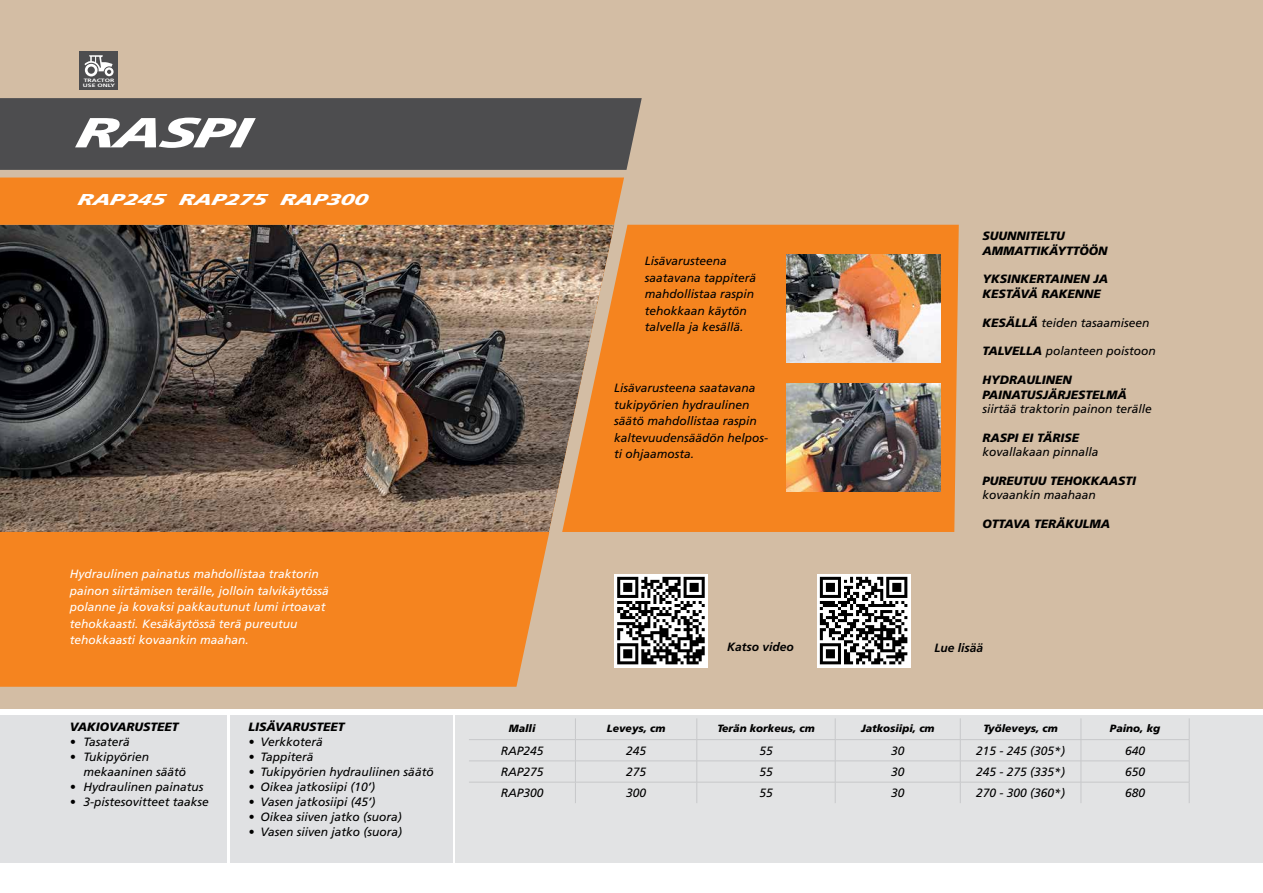
<style>
.page{position:relative;width:1263px;height:893px;background:#fff}
.page>*{position:absolute;margin:0;border:0;box-sizing:border-box;transform-origin:0 0}
.t1{font:italic 900 42px "Frutiger LT Std";color:#fff;scale:1.43 1}
.t2{font:italic 900 15.75px "Frutiger LT Std";color:#fff;scale:1.43 1}
.t3{font:italic 12px/16.5px "Frutiger LT Std";color:#000}
.t4{font:italic 12px/16.5px "Frutiger LT Std";color:#fff}
.t5{font:italic 900 12px/14.4px "Frutiger LT Std";color:#000}
.t6{font:italic 700 12px "Frutiger LT Std";color:#000}
.t7{font:italic 900 10.5px "Frutiger LT Std";color:#000}
.t8{font:700 4.8px/4.9px "Frutiger LT Std";color:#fff;scale:1.43 1}
.s1{font-weight:900}
</style>
<div class="page">
<div style="left:0;top:0;width:1263px;height:708px;background:#d3bda4"></div>
<div style="left:456px;top:715px;width:807px;height:148px;background:#e2e3e4"></div>
<div style="left:0;top:715px;width:226px;height:148px;background:#e0e1e3"></div>
<div style="left:230px;top:715px;width:222px;height:148px;background:#e0e1e3"></div>
<div style="left:0;top:98px;width:642px;height:72px;background:#4d4d4f"></div>
<div style="left:0;top:664px;width:522px;height:23px;background:#f5841f"></div>
<div style="left:79px;top:51px;width:39px;height:39px;background:#4d4d4f"></div>
<svg style="left:84px;top:55px;width:30px;height:21px"></svg>
<hr style="left:469px;top:739px;width:106px;height:1px;background:#c7c8ca">
<hr style="left:575px;top:739px;width:122px;height:1px;background:#c7c8ca">
<hr style="left:697px;top:739px;width:138px;height:1px;background:#c7c8ca">
<hr style="left:835px;top:739px;width:125px;height:1px;background:#c7c8ca">
<hr style="left:960px;top:739px;width:121px;height:1px;background:#c7c8ca">
<hr style="left:1081px;top:739px;width:108px;height:1px;background:#c7c8ca">
<hr style="left:469px;top:761px;width:106px;height:1px;background:#c7c8ca">
<hr style="left:575px;top:761px;width:122px;height:1px;background:#c7c8ca">
<hr style="left:697px;top:761px;width:138px;height:1px;background:#c7c8ca">
<hr style="left:835px;top:761px;width:125px;height:1px;background:#c7c8ca">
<hr style="left:960px;top:761px;width:121px;height:1px;background:#c7c8ca">
<hr style="left:1081px;top:761px;width:108px;height:1px;background:#c7c8ca">
<hr style="left:469px;top:782px;width:106px;height:1px;background:#c7c8ca">
<hr style="left:575px;top:782px;width:122px;height:1px;background:#c7c8ca">
<svg style="left:575px;top:718px;width:1px;height:85px"></svg>
<hr style="left:697px;top:782px;width:138px;height:1px;background:#c7c8ca">
<svg style="left:696px;top:718px;width:1px;height:85px"></svg>
<hr style="left:835px;top:782px;width:125px;height:1px;background:#c7c8ca">
<svg style="left:835px;top:718px;width:1px;height:85px"></svg>
<hr style="left:960px;top:782px;width:121px;height:1px;background:#c7c8ca">
<svg style="left:960px;top:718px;width:1px;height:85px"></svg>
<hr style="left:1081px;top:782px;width:108px;height:1px;background:#c7c8ca">
<svg style="left:1081px;top:719px;width:1px;height:84px"></svg>
<svg style="left:1189px;top:718px;width:1px;height:85px"></svg>
<svg style="left:614px;top:664px;width:94px;height:3px"></svg>
<svg style="left:817px;top:664px;width:93px;height:3px"></svg>
<img style="left:0;top:178px;width:959px;height:486px">
<p class="t8" style="left:83px;top:78px;width:24px">TRACTOR<br>USE ONLY</p>
<h1 class="t1" style="left:74px;top:108px;width:131px">RASPI</h1>
<h2 class="t2" style="left:77px;top:190px;width:207px">RA P245 RA P275 RA P300</h2>
<p class="t4" style="left:70px;top:566px;width:260px">Hydraulinen painatus mahdollistaa traktorin painon siirtämisen terälle, jolloin talvikäytössä polanne ja kovaksi pakkautunut lumi irtoavat tehokkaasti. Kesäkäytössä terä pureutuu tehokkaasti kovaankin maahan.</p>
<p class="t5" style="left:70px;top:720px;width:110px">VAKIOVARUSTEET</p>
<p class="t3" style="left:70px;top:734px;width:61px">• Tasaterä</p>
<p class="t3" style="left:83px;top:749px;width:104px;line-height:15px;text-indent:-14px">• Tukipyörien mekaaninen säätö</p>
<p class="t3" style="left:70px;top:779px;width:135px">• Hydraulinen painatus</p>
<p class="t3" style="left:70px;top:794px;width:140px">• 3-pistesovitteet taakse</p>
<p class="t5" style="left:248px;top:720px;width:98px">LISÄVARUSTEET</p>
<p class="t3" style="left:248px;top:734px;width:76px">• Verkkoterä</p>
<p class="t3" style="left:248px;top:749px;width:67px">• Tappiterä</p>
<p class="t3" style="left:248px;top:764px;width:187px">• Tukipyörien hydrauliinen säätö</p>
<p class="t3" style="left:248px;top:779px;width:128px">• Oikea jatkosiipi (10’)</p>
<p class="t3" style="left:248px;top:794px;width:128px">• Vasen jatkosiipi (45’)</p>
<p class="t3" style="left:248px;top:809px;width:155px">• Oikea siiven jatko (suora)</p>
<p class="t3" style="left:248px;top:824px;width:155px">• Vasen siiven jatko (suora)</p>
<p class="t3" style="left:645px;top:253px;width:113px">Lisävarusteena saatavana tappiterä mahdollistaa raspin tehokkaan käytön talvella ja kesällä.</p>
<p class="t3" style="left:614px;top:380px;width:156px">Lisävarusteena saatavana tukipyörien hydraulinen säätö mahdollistaa raspin kaltevuudensäädön helpos&shy;ti ohjaamosta.</p>
<p class="t5" style="left:982px;top:229px;width:126px">SUUNNITELTU<br>AMMATTIKÄYTTÖÖN</p>
<p class="t5" style="left:982px;top:272px;width:127px">YKSINKERTAINEN JA<br>KESTÄVÄ RAKENNE</p>
<p class="t3" style="left:982px;top:314px;width:169px"><span class="s1">KESÄLLÄ</span> teiden tasaamiseen</p>
<p class="t3" style="left:982px;top:343px;width:175px"><span class="s1">TALVELLA</span> polanteen poistoon</p>
<p class="t5" style="left:982px;top:373px;width:146px">HYDRAULINEN<br>PAINATUSJÄRJESTELMÄ</p>
<p class="t3" style="left:982px;top:401px;width:171px">siirtää traktorin painon terälle</p>
<p class="t5" style="left:982px;top:430px;width:98px">RASPI EI TÄRISE</p>
<p class="t3" style="left:982px;top:444px;width:118px">kovallakaan pinnalla</p>
<p class="t5" style="left:982px;top:474px;width:155px">PUREUTUU TEHOKKAASTI</p>
<p class="t3" style="left:982px;top:487px;width:115px">kovaankin maahaan</p>
<p class="t5" style="left:982px;top:517px;width:129px">OTTAVA TERÄKULMA</p>
<p class="t6" style="left:727px;top:639px;width:68px">Katso video</p>
<p class="t6" style="left:934px;top:640px;width:50px">Lue lisää</p>
<p class="t7" style="left:509px;top:722px;width:28px">Malli</p>
<p class="t7" style="left:607px;top:722px;width:60px">Leveys, cm</p>
<p class="t7" style="left:717px;top:722px;width:99px">Terän korkeus, cm</p>
<p class="t7" style="left:861px;top:722px;width:75px">Jatkosiipi, cm</p>
<p class="t7" style="left:983px;top:722px;width:76px">Työleveys, cm</p>
<p class="t7" style="left:1110px;top:722px;width:52px">Paino, kg</p>
<p class="t3" style="left:501px;top:742px;width:44px">RAP245</p>
<p class="t3" style="left:626px;top:742px;width:22px">245</p>
<p class="t3" style="left:759px;top:742px;width:15px">55</p>
<p class="t3" style="left:891px;top:742px;width:15px">30</p>
<p class="t3" style="left:976px;top:742px;width:90px">215 - 245 (305*)</p>
<p class="t3" style="left:1125px;top:742px;width:22px">640</p>
<p class="t3" style="left:501px;top:763px;width:44px">RAP275</p>
<p class="t3" style="left:626px;top:763px;width:22px">275</p>
<p class="t3" style="left:759px;top:763px;width:15px">55</p>
<p class="t3" style="left:891px;top:763px;width:15px">30</p>
<p class="t3" style="left:976px;top:763px;width:90px">245 - 275 (335*)</p>
<p class="t3" style="left:1125px;top:763px;width:22px">650</p>
<p class="t3" style="left:501px;top:785px;width:44px">RAP300</p>
<p class="t3" style="left:626px;top:785px;width:22px">300</p>
<p class="t3" style="left:759px;top:785px;width:15px">55</p>
<p class="t3" style="left:891px;top:785px;width:15px">30</p>
<p class="t3" style="left:976px;top:785px;width:90px">270 - 300 (360*)</p>
<p class="t3" style="left:1125px;top:785px;width:22px">680</p>
</div>
